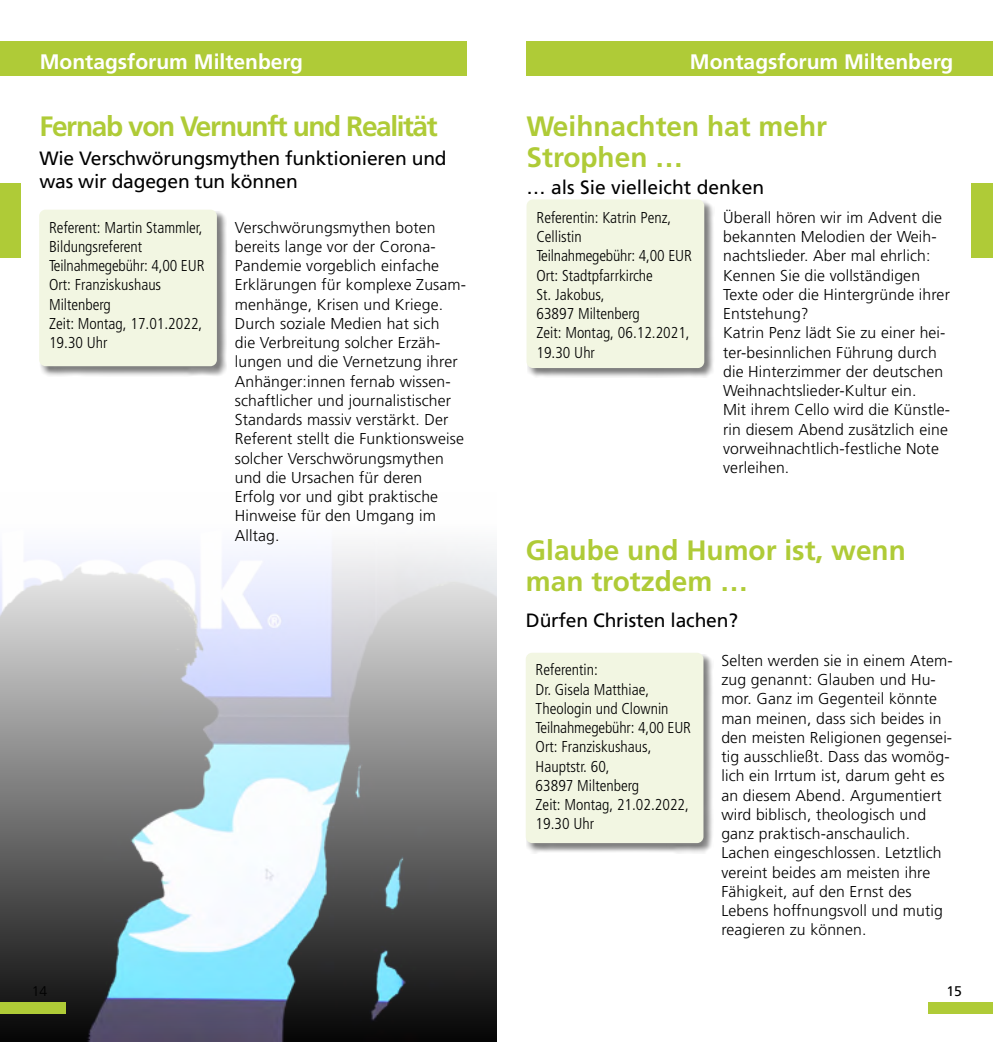
<style>
.page{position:relative;width:993px;height:1042px;background:#fff}
.page>*{position:absolute;margin:0;border:0;box-sizing:border-box;transform-origin:0 0}
.t1{font:28px/31.2px "Frutiger LT 65 Bd";color:#afcb37}
.t2{font:28px "Frutiger LT 65 Bd";letter-spacing:-.05em;color:#afcb37}
.t3{font:21px "Frutiger LT 65 Bd";color:#fff}
.t4{font:19.25px/22.8px "Frutiger LT 55 Rm";letter-spacing:-.01em;color:#000}
.t5{font:15.75px/19.2px "Frutiger LT 45 Lt";letter-spacing:.01em;color:#000}
.t6{font:15.75px/19.2px "Frutiger LT 47 Lt Cn";color:#000}
.t7{font:14px "Frutiger LT 45 Lt";color:#000}
.t8{font:14px "Frutiger LT 55 Rm";color:#000}
</style>
<div class="page">
<div style="left:526px;top:41px;width:466px;height:35px;background:#afcb37"></div>
<div style="left:0;top:41px;width:466px;height:35px;background:#afcb37"></div>
<img style="left:0;top:544px;width:496px;height:498px">
<div style="left:526px;top:654px;width:187px;height:199px;background:#000;opacity:.5"></div>
<div style="left:525px;top:653px;width:178px;height:190px;background:#f2f6e2;border-radius:6px"></div>
<div style="left:39px;top:211px;width:188px;height:165px;background:#000;opacity:.5"></div>
<div style="left:39px;top:210px;width:178px;height:156px;background:#f2f6e2;border-radius:6px"></div>
<div style="left:526px;top:201px;width:188px;height:177px;background:#000;opacity:.5"></div>
<div style="left:526px;top:199px;width:178px;height:169px;background:#f2f6e2;border-radius:6px"></div>
<div style="left:927px;top:1001px;width:65px;height:12px;background:#afcb37"></div>
<div style="left:0;top:1001px;width:65px;height:12px;background:#afcb37"></div>
<div style="left:0;top:183px;width:21px;height:74px;background:#afcb37"></div>
<div style="left:970px;top:183px;width:22px;height:74px;background:#afcb37"></div>
<h2 class="t3" style="left:40px;top:49px;width:265px">Montagsforum Miltenberg</h2>
<h2 class="t3" style="left:689px;top:49px;width:265px">Montagsforum Miltenberg</h2>
<h1 class="t2" style="left:39px;top:110px;width:399px">Fernab von Vernunft und Realität</h1>
<p class="t4" style="left:39px;top:147px;width:408px">Wie Verschwörungsmythen funktionieren und was wir dagegen tun können</p>
<p class="t6" style="left:49px;top:218px;width:157px">Referent: Martin Stammler,<br>Bildungsreferent<br>Teilnahmegebühr: 4,00 EUR<br>Ort: Franziskushaus<br>Miltenberg<br>Zeit: Montag, 17.01.2022,<br>19.30 Uhr</p>
<p class="t5" style="left:723px;top:208px;width:228px">Überall hören wir im Advent die bekannten Melodien der Weih&shy;nachtslieder. Aber mal ehrlich:<br>Kennen Sie die vollständigen<br>Texte oder die Hintergründe ihrer<br>Entstehung?<br>Katrin Penz lädt Sie zu einer hei&shy;ter-besinnlichen Führung durch die Hinterzimmer der deutschen<br>Weihnachtslieder-Kultur ein.<br>Mit ihrem Cello wird die Künstle&shy;rin diesem Abend zusätzlich eine vorweihnachtlich-festliche Note verleihen.</p>
<h1 class="t1" style="left:526px;top:111px;width:302px">Weihnachten hat mehr<br>Strophen …</h1>
<p class="t4" style="left:526px;top:176px;width:239px">… als Sie vielleicht denken</p>
<p class="t6" style="left:536px;top:208px;width:157px">Referentin: Katrin Penz,<br>Cellistin<br>Teilnahmegebühr: 4,00 EUR<br>Ort: Stadtpfarrkirche<br>St. Jakobus,<br>63897 Miltenberg<br>Zeit: Montag, 06.12.2021,<br>19.30 Uhr</p>
<p class="t5" style="left:235px;top:218px;width:233px">Verschwörungsmythen boten bereits lange vor der Corona-<br>Pandemie vorgeblich einfache<br>Erklärungen für komplexe Zusam&shy;menhänge, Krisen und Kriege.<br>Durch soziale Medien hat sich<br>die Verbreitung solcher Erzäh&shy;lungen und die Vernetzung ihrer<br>Anhänger:innen fernab wissen&shy;schaftlicher und journalistischer<br>Standards massiv verstärkt. Der<br>Referent stellt die Funktionsweise solcher Verschwörungsmythen und die Ursachen für deren<br>Erfolg vor und gibt praktische<br>Hinweise für den Umgang im<br>Alltag.</p>
<h1 class="t1" style="left:526px;top:535px;width:381px">Glaube und Humor ist, wenn man trotzdem …</h1>
<p class="t4" style="left:526px;top:609px;width:213px">Dürfen Christen lachen?</p>
<p class="t6" style="left:535px;top:660px;width:157px">Referentin:<br>Dr. Gisela Matthiae,<br>Theologin und Clownin<br>Teilnahmegebühr: 4,00 EUR<br>Ort: Franziskushaus,<br>Hauptstr. 60,<br>63897 Miltenberg<br>Zeit: Montag, 21.02.2022,<br>19.30 Uhr</p>
<p class="t5" style="left:721px;top:651px;width:233px">Selten werden sie in einem Atem&shy;zug genannt: Glauben und Hu&shy;mor. Ganz im Gegenteil könnte man meinen, dass sich beides in den meisten Religionen gegensei&shy;tig ausschließt. Dass das womög&shy;lich ein Irrtum ist, darum geht es an diesem Abend. Argumentiert wird biblisch, theologisch und ganz praktisch-anschaulich.<br>Lachen eingeschlossen. Letztlich vereint beides am meisten ihre<br>Fähigkeit, auf den Ernst des<br>Lebens hoffnungsvoll und mutig reagieren zu können.</p>
<p class="t7" style="left:32px;top:983px;width:17px">14</p>
<p class="t8" style="left:946px;top:983px;width:17px">15</p>
</div>
